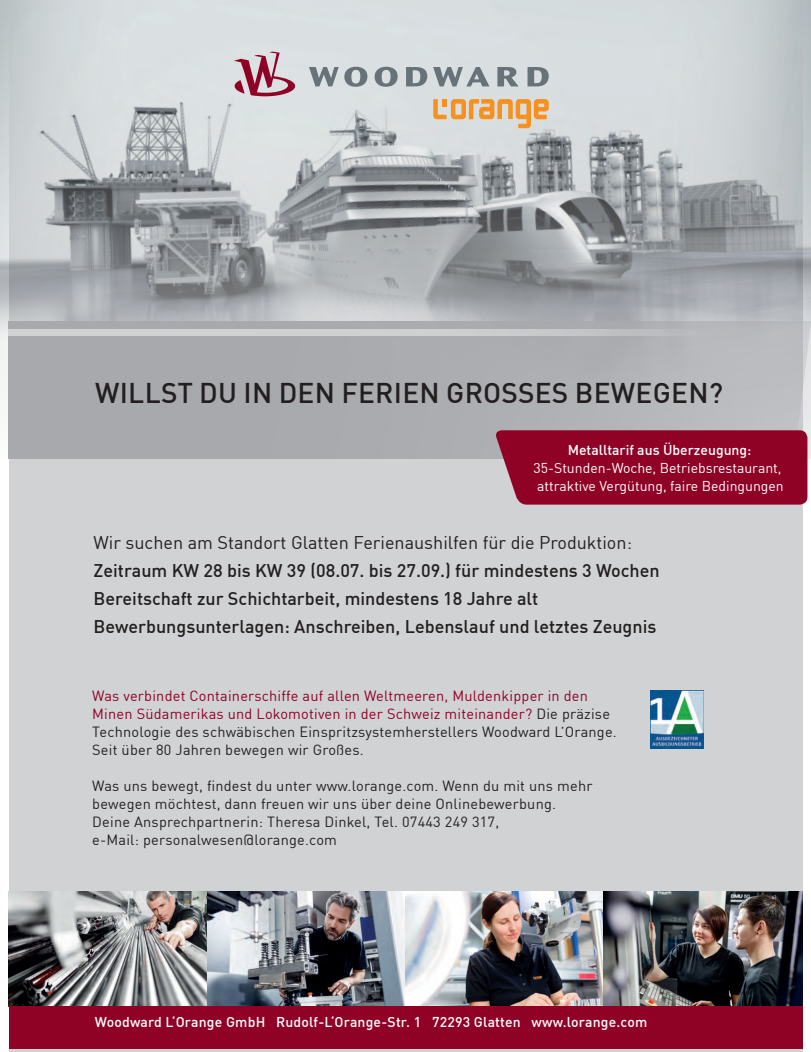
<style>
.page{position:relative;width:811px;height:1052px;background:#fff}
.page>*{position:absolute;margin:0;border:0;box-sizing:border-box;transform-origin:0 0}
.t1{font:500 28px "DINOT";letter-spacing:.01em;color:#231f20}
.t2{font:500 18px "DINOT";color:#231f20}
.t3{font:18px "DINOT";color:#231f20}
.t4{font:14.5px/18px "DINOT";letter-spacing:.015em;color:#231f20}
.t5{font:14.5px "DINOT";letter-spacing:.015em;color:#900126}
.t6{font:500 14px "DINOT";letter-spacing:.015em;color:#fff}
.t7{font:14px "DINOT";color:#fff}
.s1{color:#900126}
</style>
<div class="page">
<div style="left:9px;top:0;width:793px;height:1052px;background:#d1d2d4"></div>
<img style="left:0;top:0;width:811px;height:492px">
<div style="left:9px;top:321px;width:802px;height:137px;background:#a8a9ad"></div>
<svg style="left:9px;top:329px;width:802px;height:7px;fill:#cfd0d2"></svg>
<div style="left:494px;top:430px;width:313px;height:74px;background:#900126"></div>
<img style="left:651px;top:690px;width:52px;height:59px">
<img style="left:9px;top:891px;width:793px;height:115px">
<div style="left:9px;top:1006px;width:793px;height:43px;background:#900126"></div>
<svg style="left:309px;top:67px;width:58px;height:20px"></svg>
<svg style="left:374px;top:67px;width:24px;height:20px"></svg>
<svg style="left:406px;top:67px;width:21px;height:19px"></svg>
<svg style="left:433px;top:67px;width:56px;height:19px"></svg>
<svg style="left:497px;top:67px;width:21px;height:19px"></svg>
<svg style="left:527px;top:67px;width:22px;height:19px"></svg>
<svg style="left:234px;top:52px;width:61px;height:44px"></svg>
<svg style="left:433px;top:99px;width:116px;height:29px"></svg>
<p class="t1" style="left:95px;top:371px;width:629px">WILLST DU IN DEN FERIEN GROSSES BEWEGEN?</p>
<p class="t6" style="left:567px;top:439px;width:185px">Metalltarif aus Überzeugung:</p>
<p class="t7" style="left:533px;top:457px;width:250px">35-Stunden-Woche, Betriebsrestaurant,</p>
<p class="t7" style="left:537px;top:475px;width:248px">attraktive Vergütung, faire Bedingungen</p>
<p class="t3" style="left:94px;top:529px;width:540px">Wir suchen am Standort Glatten Ferienaushilfen für die Produktion:</p>
<p class="t2" style="left:94px;top:557px;width:568px">Zeitraum KW 28 bis KW 39 (08.07. bis 27.09.) für mindestens 3 Wochen</p>
<p class="t2" style="left:94px;top:585px;width:446px">Bereitschaft zur Schichtarbeit, mindestens 18 Jahre alt</p>
<p class="t2" style="left:94px;top:613px;width:564px">Bewerbungsunterlagen: Anschreiben, Lebenslauf und letztes Zeugnis</p>
<p class="t5" style="left:92px;top:684px;width:497px">Was verbindet Containerschiffe auf allen Weltmeeren, Muldenkipper in den</p>
<p class="t4" style="left:92px;top:703px;width:526px"><span class="s1">Minen Südamerikas und Lokomotiven in der Schweiz miteinander?</span> Die präzise<br>Technologie des schwäbischen Einspritzsystemherstellers Woodward L’Orange.<br>Seit über 80 Jahren bewegen wir Großes.</p>
<p class="t4" style="left:92px;top:775px;width:502px">Was uns bewegt, findest du unter www.lorange.com. Wenn du mit uns mehr</p>
<p class="t4" style="left:92px;top:793px;width:465px">bewegen möchtest, dann freuen wir uns über deine Onlinebewerbung.</p>
<p class="t4" style="left:92px;top:811px;width:408px">Deine Ansprechpartnerin: Theresa Dinkel, Tel. 07443 249 317,</p>
<p class="t4" style="left:92px;top:829px;width:246px">e-Mail: personalwesen@lorange.com</p>
<p class="t6" style="left:95px;top:1011px;width:554px">Woodward L‘Orange GmbH Rudolf-L‘Orange-Str. 1 72293 Glatten www.lorange.com</p>
</div>
